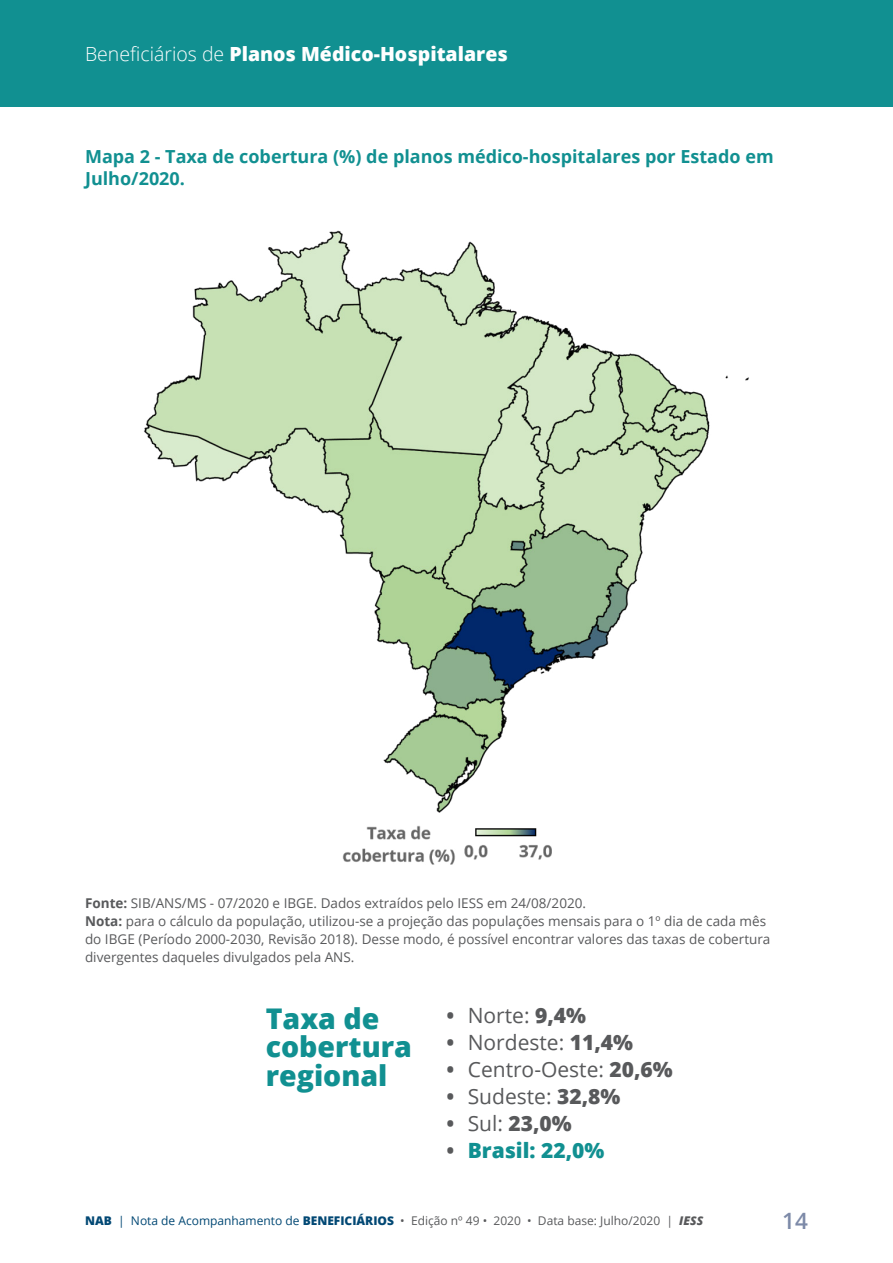
<style>
.page{position:relative;width:893px;height:1263px;background:#fff}
.page>*{position:absolute;margin:0;border:0;box-sizing:border-box;transform-origin:0 0}
.t1{font:800 28.5px/28.5px "Open Sans";color:#119091}
.t2{font:600 22.5px "Open Sans";color:#7d8aa8}
.t3{font:21px "Open Sans";color:#58595b}
.t4{font:800 21px "Open Sans";color:#119091}
.t5{font:800 21px "Open Sans";color:#58595b}
.t6{font:800 19.5px "Open Sans";color:#fff}
.t7{font:700 18px/22.5px "Open Sans";color:#119091}
.t8{font:13.5px/18px "Open Sans";color:#58595b}
.t9{font:12px "Open Sans";color:#58595b}
.s1{font-weight:300}
.s2{font-weight:700}
.s3{font-weight:800}
.s4{font-weight:400}
.s5{font-weight:700;color:#58595b}
.s6{font-weight:800;color:#024874}
.s7{color:#024874}
.s8{font-weight:800;font-style:italic}
</style>
<div class="page">
<div style="left:0;top:0;width:893px;height:106px;background:#119091"></div>
<img style="left:144px;top:230px;width:605px;height:635px">
<div style="left:627px;top:770px;width:206px;height:106px;background:#fff"></div>
<h3 class="t6" style="left:85px;top:39px;width:424px"><span class="s1">Beneficiários de</span> Planos Médico-Hospitalares</h3>
<h3 class="t7" style="left:85px;top:144px;width:690px">Mapa 2 - Taxa de cobertura (%) de planos médico-hospitalares por Estado em<br>Julho/2020.</h3>
<p class="t8" style="left:85px;top:894px;width:687px"><span class="s2">Fonte:</span> SIB/ANS/MS - 07/2020 e IBGE. Dados extraídos pelo IESS em 24/08/2020.<br><span class="s2">Nota:</span> para o cálculo da população, utilizou-se a projeção das populações mensais para o 1º dia de cada mês do IBGE (Período 2000-2030, Revisão 2018). Desse modo, é possível encontrar valores das taxas de cobertura divergentes daqueles divulgados pela ANS.</p>
<h1 class="t1" style="left:266px;top:1002px;width:148px">Taxa de cobertura regional</h1>
<h3 class="t3" style="left:446px;top:1001px;width:141px"><span class="s2">•</span> Norte: <span class="s3">9,4%</span></h3>
<h3 class="t3" style="left:446px;top:1028px;width:188px"><span class="s2">•</span> Nordeste: <span class="s3">11,4%</span></h3>
<h3 class="t3" style="left:446px;top:1055px;width:228px"><span class="s2">•</span> Centro-Oeste: <span class="s3">20,6%</span></h3>
<h3 class="t3" style="left:446px;top:1082px;width:175px"><span class="s2">•</span> Sudeste: <span class="s3">32,8%</span></h3>
<h3 class="t5" style="left:446px;top:1107px;width:127px"><span class="s2">•</span> <span class="s4">Sul:</span> 23,0%</h3>
<h3 class="t4" style="left:446px;top:1134px;width:159px"><span class="s5">•</span> Brasil: 22,0%</h3>
<p class="t9" style="left:85px;top:1212px;width:620px"><span class="s6">NAB</span> <span class="s7">| Nota de Acompanhamento de</span> <span class="s6">Ben eficiários</span> • Edição nº 49 • 2020 • Data base: Julho/2020 | <span class="s8">IESS</span></p>
<h2 class="t2" style="left:782px;top:1205px;width:27px">14</h2>
</div>
